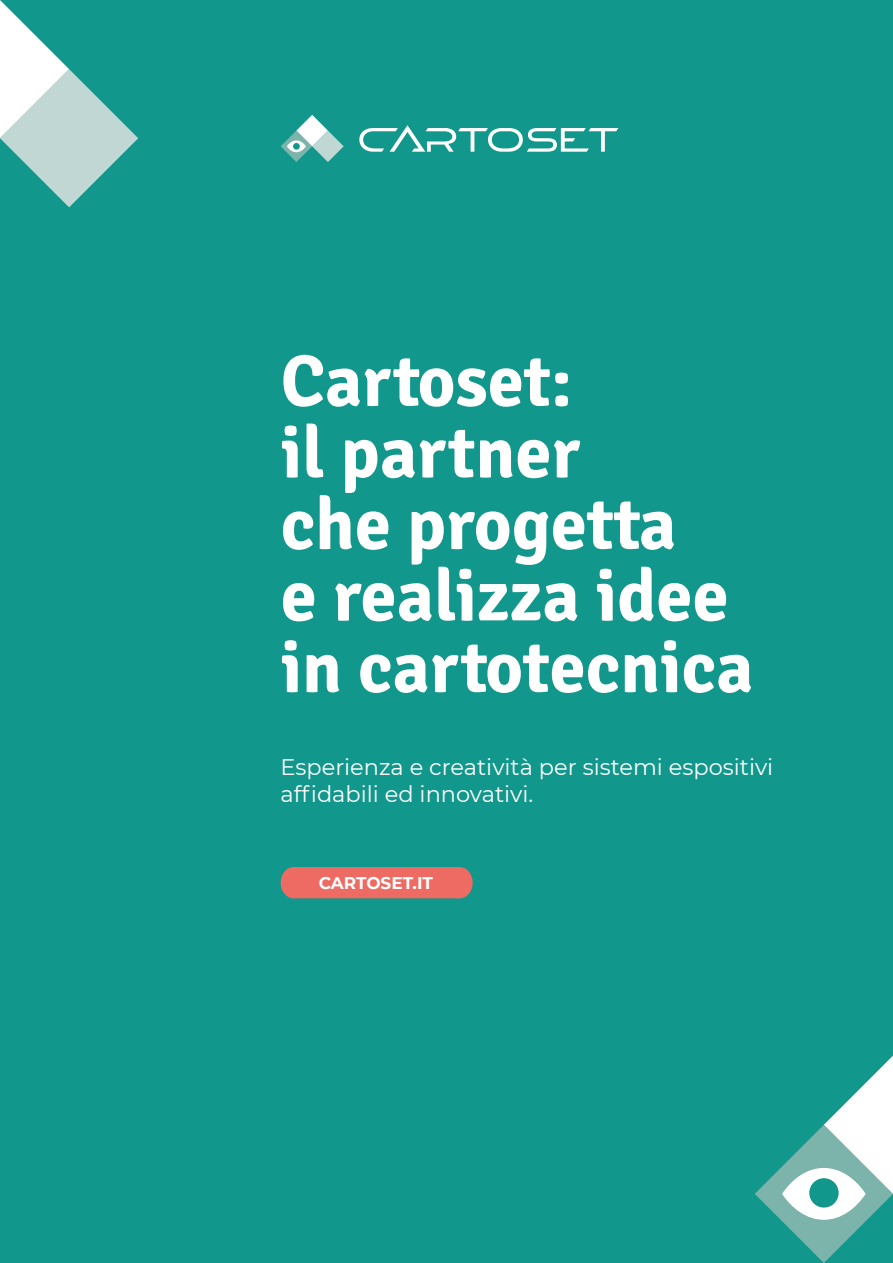
<style>
.page{position:relative;width:893px;height:1263px;background:#11978b}
.page>*{position:absolute;margin:0;border:0;box-sizing:border-box;transform-origin:0 0}
.t1{font:700 72.9px/71.6px "Signika";color:#fff}
.t2{font:22.5px/27px "Montserrat";color:#fff}
.t3{font:700 16.95px "Montserrat";color:#fff}
</style>
<div class="page">
<svg style="left:0;top:0;width:138px;height:207px"></svg>
<svg style="left:755px;top:1055px;width:138px;height:208px"></svg>
<svg style="left:782px;top:1168px;width:84px;height:52px;fill:#fff"></svg>
<div style="left:809px;top:1178px;width:30px;height:29px;background:#11978b;border-radius:50%"></div>
<svg style="left:281px;top:115px;width:63px;height:47px"></svg>
<svg style="left:287px;top:140px;width:19px;height:12px"></svg>
<div style="left:293px;top:143px;width:7px;height:7px;background:#11978b;border-radius:50%"></div>
<svg style="left:359px;top:125px;width:259px;height:27px"></svg>
<div style="left:281px;top:867px;width:192px;height:31px;background:#ed6b62"></div>
<h1 class="t1" style="left:281px;top:341px;width:474px">Cartoset:<br>il partner<br>che progetta<br>e realizza idee in cartotecnica</h1>
<p class="t2" style="left:281px;top:753px;width:494px">Esperienza e creatività per sistemi espositivi affidabili ed innovativi.</p>
<p class="t3" style="left:319px;top:870px;width:116px">CARTOSET.IT</p>
</div>
